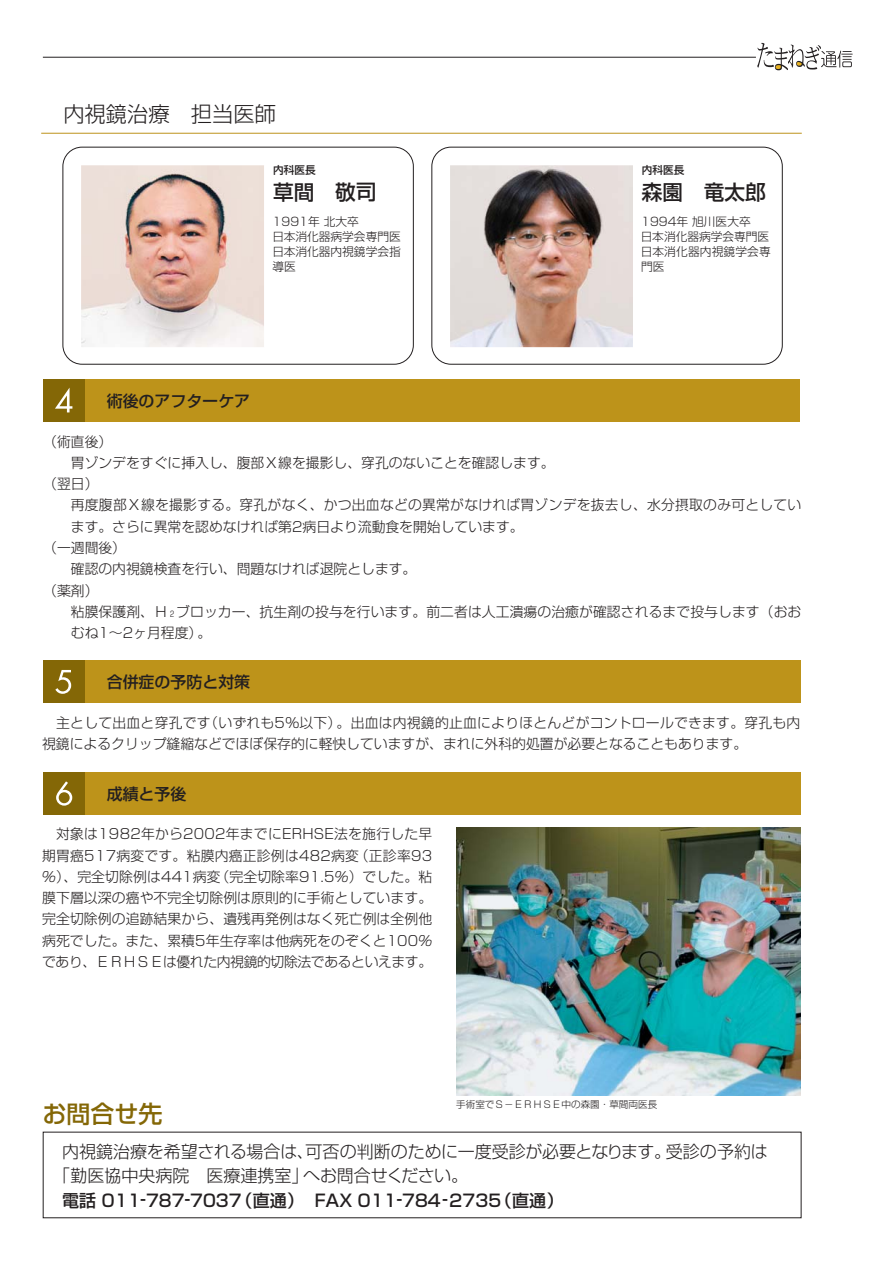
<style>
.page{position:relative;width:893px;height:1262px;background:#fff}
.page>*{position:absolute;margin:0;border:0;box-sizing:border-box;transform-origin:0 0}
.t1{font:500 24px "Shin Go";color:#846706}
.t2{font:300 21.3px "Shin Go";color:#231f20}
.t3{font:500 20.7px "Shin Go";color:#231f20}
.t4{font:300 16.95px/24.5px "Shin Go";color:#231f20}
.t5{font:500 16.95px "Shin Go";color:#231f20}
.t6{font:500 15.9px "Shin Go";color:#231f20}
.t7{font:300 13.8px/21.3px "Shin Go";color:#231f20}
.t8{font:300 11.7px/14.9px "Shin Go";color:#231f20}
.t9{font:500 10.65px "Shin Go";color:#231f20}
.t10{font:300 9.6px "Shin Go";color:#231f20}
.s1{font-size:8.1px}
</style>
<div class="page">
<img style="left:456px;top:827px;width:344px;height:268px">
<img style="left:450px;top:165px;width:183px;height:182px">
<hr style="left:43px;top:57px;width:713px;height:1px;background:#231f20">
<svg style="left:757px;top:43px;width:95px;height:27px"></svg>
<div style="left:43px;top:660px;width:43px;height:42px;background:#846706"></div>
<div style="left:85px;top:660px;width:715px;height:42px;background:#bd931a"></div>
<svg style="left:55px;top:670px;width:16px;height:24px"></svg>
<div style="left:43px;top:772px;width:43px;height:42px;background:#846706"></div>
<div style="left:85px;top:772px;width:715px;height:42px;background:#bd931a"></div>
<svg style="left:56px;top:781px;width:16px;height:24px"></svg>
<img style="left:81px;top:165px;width:183px;height:182px">
<div style="left:63px;top:147px;width:350px;height:217px;border:1px solid #231f20;border-radius:19px"></div>
<div style="left:431px;top:147px;width:351px;height:217px;border:1px solid #231f20;border-radius:19px"></div>
<hr style="left:41px;top:133px;width:760px;height:1px;background:#bd931a">
<div style="left:43px;top:379px;width:43px;height:43px;background:#846706"></div>
<div style="left:85px;top:379px;width:715px;height:43px;background:#bd931a"></div>
<svg style="left:55px;top:388px;width:17px;height:24px"></svg>
<h2 class="t2" style="left:63px;top:106px;width:214px">内視鏡治療　担当医師</h2>
<p class="t9" style="left:273px;top:166px;width:44px">内科医長</p>
<h3 class="t3" style="left:273px;top:184px;width:105px">草間　敬司</h3>
<p class="t8" style="left:272px;top:216px;width:130px">1991年 北大卒<br>日本消化器病学会専門医日本消化器内視鏡学会指導医</p>
<p class="t6" style="left:107px;top:395px;width:145px">術後のアフターケア</p>
<p class="t9" style="left:641px;top:166px;width:44px">内科医長</p>
<h3 class="t3" style="left:641px;top:184px;width:125px">森園　竜太郎</h3>
<p class="t8" style="left:641px;top:216px;width:131px">1994年 旭川医大卒<br>日本消化器病学会専門医日本消化器内視鏡学会専門医</p>
<p class="t7" style="left:43px;top:432px;width:71px">（術直後）</p>
<p class="t7" style="left:71px;top:454px;width:485px">胃ゾンデをすぐに挿入し、腹部Ｘ線を撮影し、穿孔のないことを確認します。</p>
<p class="t7" style="left:43px;top:475px;width:57px">（翌日）</p>
<p class="t7" style="left:71px;top:496px;width:732px">再度腹部Ｘ線を撮影する。穿孔がなく、かつ出血などの異常がなければ胃ゾンデを抜去し、水分摂取のみ可としてい</p>
<p class="t7" style="left:71px;top:518px;width:454px">ます。さらに異常を認めなければ第2病日より流動食を開始しています。</p>
<p class="t7" style="left:43px;top:539px;width:84px">（一週間後）</p>
<p class="t7" style="left:71px;top:560px;width:347px">確認の内視鏡検査を行い、問題なければ退院とします。</p>
<p class="t7" style="left:43px;top:581px;width:57px">（薬剤）</p>
<p class="t7" style="left:71px;top:603px;width:732px">粘膜保護剤、Ｈ<span class="s1">２</span>ブロッカー、抗生剤の投与を行います。前二者は人工潰瘍の治癒が確認されるまで投与します（おお</p>
<p class="t7" style="left:71px;top:624px;width:142px">むね1～2ヶ月程度）。</p>
<p class="t6" style="left:107px;top:676px;width:145px">合併症の予防と対策</p>
<p class="t7" style="left:42px;top:713px;width:759px">　主として出血と穿孔です（いずれも5%以下）。出血は内視鏡的止血によりほとんどがコントロールできます。穿孔も内視鏡によるクリップ縫縮などでほぼ保存的に軽快していますが、まれに外科的処置が必要となることもあります。</p>
<p class="t6" style="left:107px;top:787px;width:81px">成績と予後</p>
<p class="t7" style="left:42px;top:825px;width:391px;text-align:justify">　対象は1982年から2002年までにERHSE法を施行した早期胃癌517病変です。粘膜内癌正診例は482病変（正診率93％）、完全切除例は441病変（完全切除率91.5％）でした。粘膜下層以深の癌や不完全切除例は原則的に手術としています。完全切除例の追跡結果から、遺残再発例はなく死亡例は全例他病死でした。また、累積5年生存率は他病死をのぞくと100％であり、ＥＲＨＳＥは優れた内視鏡的切除法であるといえます。</p>
<p class="t10" style="left:456px;top:1100px;width:202px">手術室でＳ－ＥＲＨＳＥ中の森園・草間両医長</p>
<h1 class="t1" style="left:42px;top:1104px;width:121px">お問合せ先</h1>
<p class="t4" style="left:53px;top:1141px;width:716px;text-indent:9px">内視鏡治療を希望される場合は、可否の判断のために一度受診が必要となります。受診の予約は「勤医協中央病院　医療連携室」へお問合せください。</p>
<p class="t5" style="left:62px;top:1194px;width:503px">電話 011-787-7037（直通）　FAX 011-784-2735（直通）</p>
</div>
